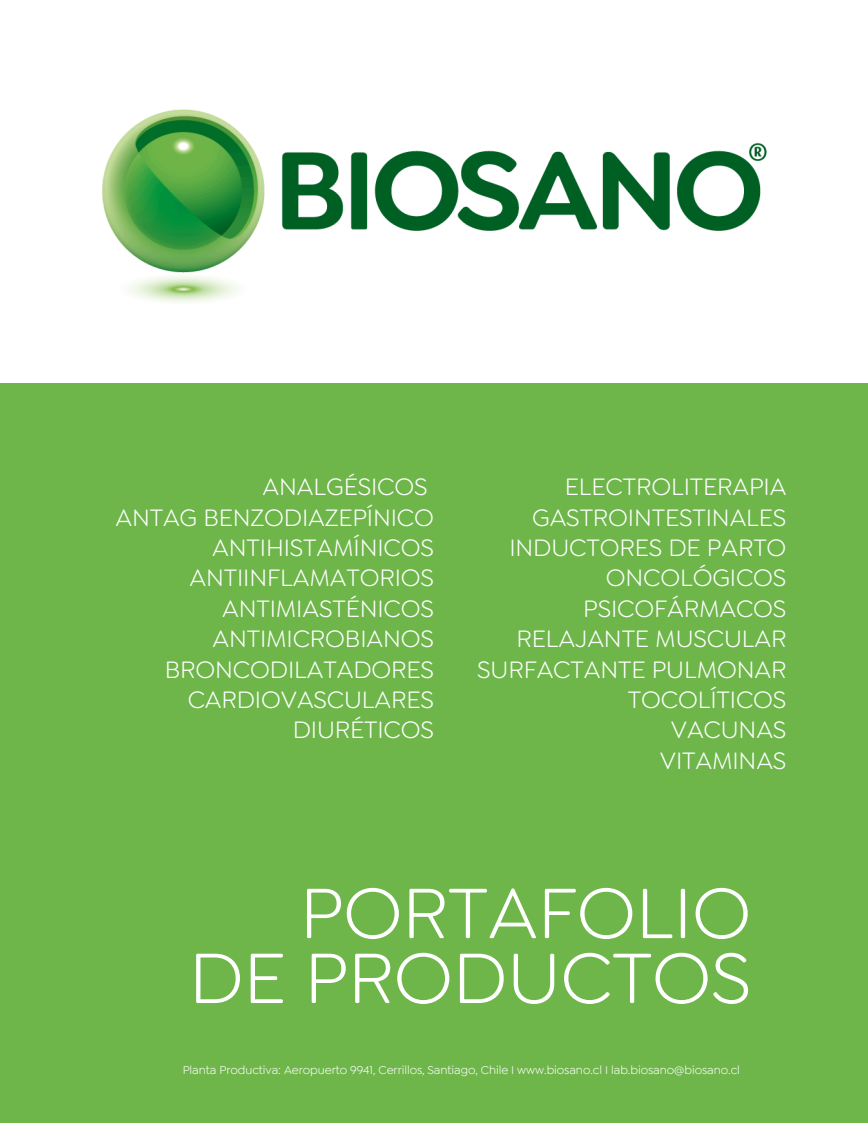
<style>
.page{position:relative;width:868px;height:1123px;background:#fff}
.page>*{position:absolute;margin:0;border:0;box-sizing:border-box;transform-origin:0 0}
.t1{font:75.9px/64.9px "Goldplay";letter-spacing:-.005em;color:#fff;text-align:right}
.t2{font:25.3px/30.4px "Goldplay";letter-spacing:-.005em;color:#fff;text-align:right}
.t3{font:12.1px "Goldplay";letter-spacing:-.005em;color:#fff}
</style>
<div class="page">
<div style="left:0;top:383px;width:867px;height:739px;background:#6eb64a"></div>
<img style="left:102px;top:109px;width:665px;height:194px">
<h2 class="t2" style="left:115px;top:471px;width:320px">ANALGÉSICOS<br>ANTAG BENZODIAZEPÍNICO<br>ANTIHISTAMÍNICOS<br>ANTIINFLAMATORIOS<br>ANTIMIASTÉNICOS<br>ANTIMICROBIANOS<br>BRONCODILATADORES<br>CARDIOVASCULARES<br>DIURÉTICOS</h2>
<h1 class="t2" style="left:477px;top:471px;width:310px">ELECTROLITERAPIA<br>GASTROINTESTINALES<br>INDUCTORES DE PARTO<br>ONCOLÓGICOS<br>PSICOFÁRMACOS<br>RELAJANTE MUSCULAR<br>SURFACTANTE PULMONAR<br>TOCOLÍTICOS<br>VACUNAS<br>VITAMINAS</h1>
<p class="t1" style="left:189px;top:879px;width:564px">PORTAFOLIO<br>DE PRODUCTOS</p>
<h2 class="t3" style="left:183px;top:1061px;width:558px">Planta Productiva: Aeropuerto 9941, Cerrillos, Santiago, Chile I www.biosano.cl I lab.biosano@biosano.cl</h2>
</div>
